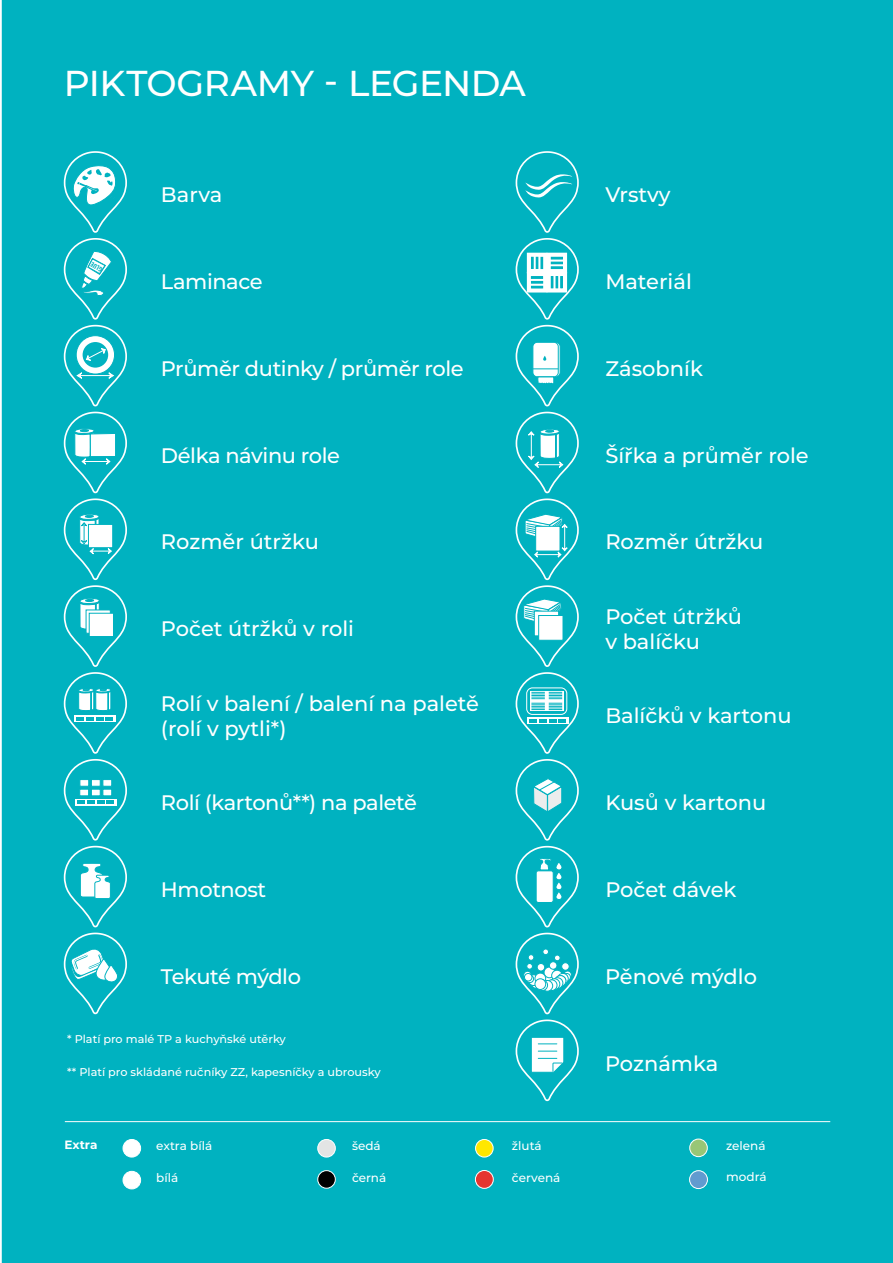
<style>
.page{position:relative;width:893px;height:1263px;background:#fff}
.page>*{position:absolute;margin:0;border:0;box-sizing:border-box;transform-origin:0 0}
.t1{font:500 36px "Montserrat";letter-spacing:-.015em;color:#fff}
.t2{font:500 21px/25.2px "Montserrat";letter-spacing:-.005em;color:#fff}
.t3{font:500 21px "Montserrat";letter-spacing:-.03em;color:#fff}
.t4{font:500 12px "Montserrat";color:#fff}
.t5{font:700 12px "Montserrat";letter-spacing:-.005em;color:#fff}
.t6{font:500 11.25px "Montserrat";color:#fff}
.t7{font:700 condensed 7.2px "Myriad Pro";color:#00b2c0}
</style>
<div class="page">
<div style="left:1px;top:0;width:892px;height:1263px;background:#00b2c0"></div>
<div style="left:123px;top:1171px;width:18px;height:18px;background:#fff;border-radius:50%"></div>
<div style="left:123px;top:1171px;width:18px;height:18px;border:1px solid #fff;border-radius:50%"></div>
<div style="left:318px;top:1139px;width:17px;height:18px;background:#e3e4e4;border-radius:50%"></div>
<div style="left:317px;top:1139px;width:19px;height:18px;border:1px solid #fff;border-radius:50%"></div>
<div style="left:318px;top:1170px;width:17px;height:18px;background:#000;border-radius:50%"></div>
<div style="left:317px;top:1170px;width:19px;height:19px;border:1px solid #fff;border-radius:50%"></div>
<div style="left:476px;top:1139px;width:17px;height:18px;background:#ffe700;border-radius:50%"></div>
<div style="left:475px;top:1139px;width:19px;height:18px;border:1px solid #fff;border-radius:50%"></div>
<div style="left:475px;top:1170px;width:18px;height:18px;background:#e53530;border-radius:50%"></div>
<div style="left:475px;top:1170px;width:19px;height:19px;border:1px solid #fff;border-radius:50%"></div>
<div style="left:690px;top:1139px;width:17px;height:18px;background:#98c676;border-radius:50%"></div>
<div style="left:689px;top:1138px;width:19px;height:19px;border:1px solid #fff;border-radius:50%"></div>
<div style="left:690px;top:1171px;width:17px;height:17px;background:#619bcf;border-radius:50%"></div>
<div style="left:689px;top:1170px;width:19px;height:19px;border:1px solid #fff;border-radius:50%"></div>
<hr style="left:65px;top:1121px;width:765px;height:1px;background:#fff">
<div style="left:123px;top:1139px;width:18px;height:18px;background:#fff;border-radius:50%"></div>
<div style="left:123px;top:1139px;width:18px;height:18px;border:1px solid #fff;border-radius:50%"></div>
<svg style="left:515px;top:150px;width:65px;height:956px"></svg>
<svg style="left:63px;top:150px;width:65px;height:870px"></svg>
<h1 class="t1" style="left:64px;top:58px;width:463px">PIKTOGRAMY - LEGENDA</h1>
<p class="t7" style="left:100px;top:274px;width:14px;rotate:-150deg">GLUE</p>
<p class="t2" style="left:161px;top:181px;width:63px">Barva</p>
<p class="t2" style="left:161px;top:268px;width:103px">Laminace</p>
<p class="t2" style="left:161px;top:355px;width:304px">Průměr dutinky / průměr role</p>
<p class="t2" style="left:161px;top:442px;width:181px">Délka návinu role</p>
<p class="t2" style="left:161px;top:528px;width:160px">Rozměr útržku</p>
<p class="t2" style="left:161px;top:615px;width:195px">Počet útržků v roli</p>
<p class="t2" style="left:161px;top:690px;width:320px">Rolí v balení / balení na paletě (rolí v pytli*)</p>
<p class="t2" style="left:161px;top:789px;width:258px">Rolí (kartonů**) na paletě</p>
<p class="t2" style="left:161px;top:876px;width:107px">Hmotnost</p>
<p class="t2" style="left:605px;top:181px;width:67px">Vrstvy</p>
<p class="t2" style="left:605px;top:268px;width:88px">Materiál</p>
<p class="t2" style="left:605px;top:355px;width:99px">Zásobník</p>
<p class="t2" style="left:605px;top:442px;width:205px">Šířka a průměr role</p>
<p class="t2" style="left:605px;top:528px;width:160px">Rozměr útržku</p>
<p class="t2" style="left:605px;top:603px;width:138px">Počet útržků v balíčku</p>
<p class="t2" style="left:605px;top:702px;width:188px">Balíčků v kartonu</p>
<p class="t2" style="left:605px;top:789px;width:163px">Kusů v kartonu</p>
<p class="t2" style="left:605px;top:876px;width:133px">Počet dávek</p>
<p class="t3" style="left:161px;top:961px;width:142px">Tekuté mýdlo</p>
<p class="t2" style="left:605px;top:963px;width:153px">Pěnové mýdlo</p>
<p class="t6" style="left:67px;top:1031px;width:220px">* Platí pro malé TP a kuchyňské utěrky</p>
<p class="t6" style="left:67px;top:1064px;width:315px">** Platí pro skládané ručníky ZZ, kapesníčky a ubrousky</p>
<p class="t5" style="left:65px;top:1136px;width:34px">Extra</p>
<p class="t4" style="left:156px;top:1138px;width:58px">extra bílá</p>
<p class="t4" style="left:156px;top:1170px;width:24px">bílá</p>
<p class="t4" style="left:352px;top:1138px;width:30px">šedá</p>
<p class="t4" style="left:352px;top:1169px;width:36px">černá</p>
<p class="t4" style="left:512px;top:1138px;width:31px">žlutá</p>
<p class="t4" style="left:512px;top:1169px;width:50px">červená</p>
<p class="t2" style="left:605px;top:1049px;width:115px">Poznámka</p>
<p class="t4" style="left:726px;top:1137px;width:41px">zelená</p>
<p class="t4" style="left:726px;top:1168px;width:42px">modrá</p>
</div>
